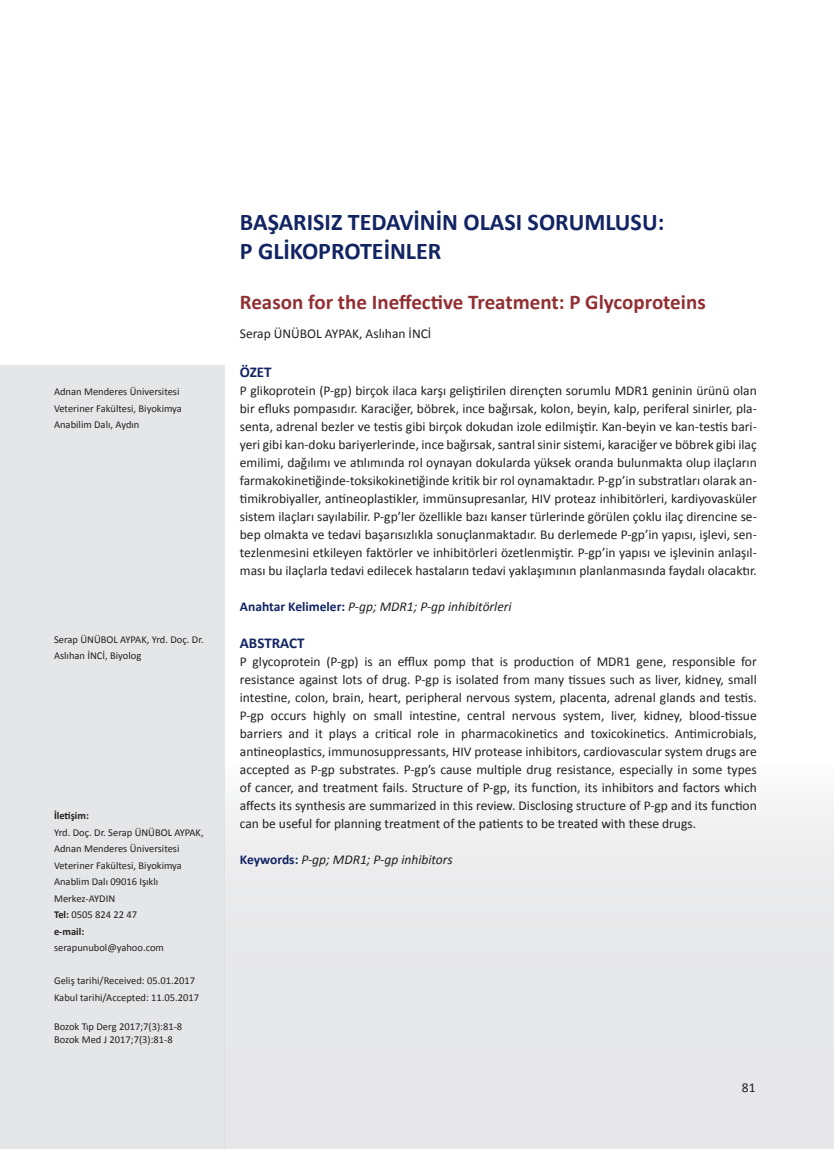
<style>
.page{position:relative;width:834px;height:1149px;background:#fff}
.page>*{position:absolute;margin:0;border:0;box-sizing:border-box;transform-origin:0 0}
.t1{font:700 24px "Calibri";color:#122463}
.t2{font:700 21px "Calibri";color:#922f33}
.t3{font:700 15px "Calibri";color:#122463}
.t4{font:13.5px/18px "Calibri";color:#231f20;text-align:justify}
.t5{font:italic 13.5px "Calibri";color:#231f20}
.t6{font:10.5px "Calibri";color:#231f20}
.t7{font:700 10.5px "Calibri";color:#231f20}
.s1{font-weight:700}
.s2{font-weight:700;font-style:normal;color:#122463}
</style>
<div class="page">
<div style="left:224px;top:763px;width:609px;height:385px;background:linear-gradient(to bottom,#f3f4f4,#e3e3e5)"></div>
<div style="left:0;top:365px;width:224px;height:783px;background:#e5e6e7"></div>
<p class="t6" style="left:54px;top:385px;width:127px">Adnan Menderes Üniversitesi</p>
<p class="t6" style="left:54px;top:401px;width:129px">Veteriner Fakültesi, Biyokimya</p>
<p class="t6" style="left:54px;top:418px;width:87px">Anabilim Dalı, Aydın</p>
<p class="t6" style="left:54px;top:632px;width:151px">Serap ÜNÜBOL AYPAK, Yrd. Doç. Dr.</p>
<p class="t6" style="left:54px;top:649px;width:89px">Aslıhan İNCİ, Biyolog</p>
<p class="t7" style="left:54px;top:809px;width:36px">İletişim:</p>
<p class="t6" style="left:54px;top:825px;width:151px">Yrd. Doç. Dr. Serap ÜNÜBOL AYPAK,</p>
<p class="t6" style="left:54px;top:842px;width:127px">Adnan Menderes Üniversitesi</p>
<p class="t6" style="left:54px;top:858px;width:129px">Veteriner Fakültesi, Biyokimya</p>
<p class="t6" style="left:54px;top:875px;width:106px">Anablim Dalı 09016 Işıklı</p>
<p class="t6" style="left:54px;top:891px;width:63px">Merkez-AYDIN</p>
<p class="t6" style="left:54px;top:908px;width:85px"><span class="s1">Tel:</span> 0505 824 22 47</p>
<p class="t7" style="left:54px;top:924px;width:32px">e-mail:</p>
<p class="t6" style="left:54px;top:941px;width:111px">serapunubol@yahoo.com</p>
<p class="t6" style="left:54px;top:974px;width:142px">Geliş tarihi/Received: 05.01.2017</p>
<p class="t6" style="left:54px;top:990px;width:147px">Kabul tarihi/Accepted: 11.05.2017</p>
<p class="t6" style="left:54px;top:1019px;width:130px">Bozok Tıp Derg 2017;7(3):81-8</p>
<p class="t6" style="left:54px;top:1032px;width:120px">Bozok Med J 2017;7(3):81-8</p>
<p class="t1" style="left:240px;top:207px;width:426px">BAŞARISIZ TEDAVİNİN OLASI SORUMLUSU:</p>
<p class="t1" style="left:240px;top:236px;width:203px">P GLİKOPROTEİNLER</p>
<p class="t2" style="left:240px;top:289px;width:467px">Reason for the Ineffective Treatment: P Glycoproteins</p>
<p class="t4" style="left:240px;top:324px;width:193px">Serap ÜNÜBOL AYPAK, Aslıhan İNCİ</p>
<p class="t3" style="left:240px;top:363px;width:33px">ÖZET</p>
<p class="t4" style="left:240px;top:381px;width:518px">P glikoprotein (P-gp) birçok ilaca karşı geliştirilen dirençten sorumlu MDR1 geninin ürünü olan bir efluks pompasıdır. Karaciğer, böbrek, ince bağırsak, kolon, beyin, kalp, periferal sinirler, pla&shy;senta, adrenal bezler ve testis gibi birçok dokudan izole edilmiştir. Kan-beyin ve kan-testis bari&shy;yeri gibi kan-doku bariyerlerinde, ince bağırsak, santral sinir sistemi, karaciğer ve böbrek gibi ilaç emilimi, dağılımı ve atılımında rol oynayan dokularda yüksek oranda bulunmakta olup ilaçların farmakokinetiğinde-toksikokinetiğinde kritik bir rol oynamaktadır. P-gp’in substratları olarak an&shy;timikrobiyaller, antineoplastikler, immünsupresanlar, HIV proteaz inhibitörleri, kardiyovasküler sistem ilaçları sayılabilir. P-gp’ler özellikle bazı kanser türlerinde görülen çoklu ilaç direncine se&shy;bep olmakta ve tedavi başarısızlıkla sonuçlanmaktadır. Bu derlemede P-gp’in yapısı, işlevi, sen&shy;tezlenmesini etkileyen faktörler ve inhibitörleri özetlenmiştir. P-gp’in yapısı ve işlevinin anlaşıl&shy;ması bu ilaçlarla tedavi edilecek hastaların tedavi yaklaşımının planlanmasında faydalı olacaktır.</p>
<p class="t5" style="left:240px;top:598px;width:273px"><span class="s2">Anahtar Kelimeler:</span> P-gp; MDR1; P-gp inhibitörleri</p>
<p class="t3" style="left:240px;top:633px;width:66px">ABSTRACT</p>
<p class="t4" style="left:240px;top:651px;width:518px">P glycoprotein (P-gp) is an efflux pomp that is production of MDR1 gene, responsible for resistance against lots of drug. P-gp is isolated from many tissues such as liver, kidney, small intestine, colon, brain, heart, peripheral nervous system, placenta, adrenal glands and testis.<br>P-gp occurs highly on small intestine, central nervous system, liver, kidney, blood-tissue barriers and it plays a critical role in pharmacokinetics and toxicokinetics. Antimicrobials, antineoplastics, immunosuppressants, HIV protease inhibitors, cardiovascular system drugs are accepted as P-gp substrates. P-gp’s cause multiple drug resistance, especially in some types of cancer, and treatment fails. Structure of P-gp, its function, its inhibitors and factors which affects its synthesis are summarized in this review. Disclosing structure of P-gp and its function can be useful for planning treatment of the patients to be treated with these drugs.</p>
<p class="t5" style="left:240px;top:850px;width:214px"><span class="s2">Keywords:</span> P-gp; MDR1; P-gp inhibitors</p>
<p class="t4" style="left:741px;top:1077px;width:15px">81</p>
</div>
